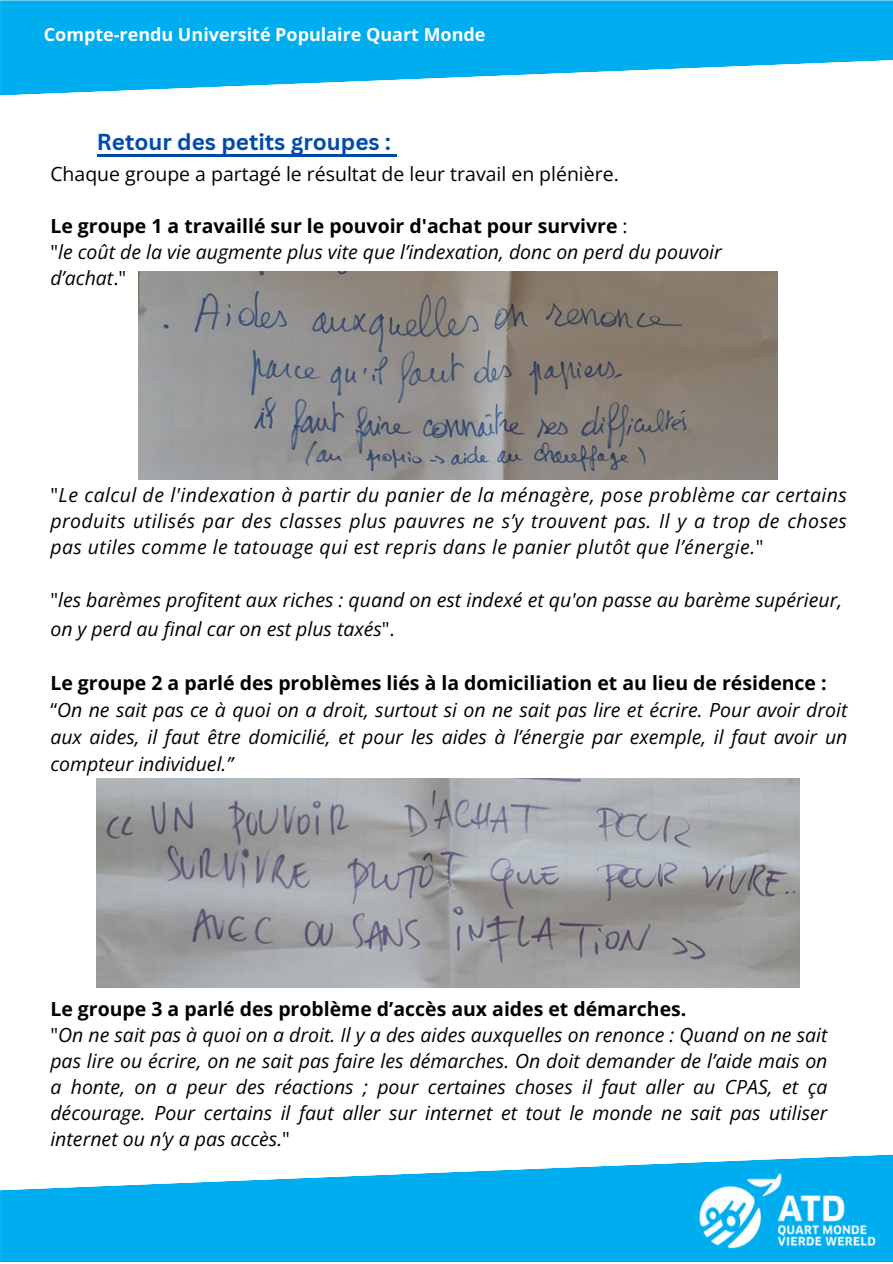
<style>
.page{position:relative;width:893px;height:1264px;background:#fff}
.page>*{position:absolute;margin:0;border:0;box-sizing:border-box;transform-origin:0 0}
.t1{font:700 22.5px "Canva Sans";color:#004aad}
.t2{font:italic 19.5px/25.8px "Open Sans";color:#000;text-align:justify}
.t3{font:700 19.5px "Open Sans";color:#000}
.t4{font:19.5px "Open Sans";color:#000}
.t5{font:700 18px "Open Sans";color:#fff}
.s1{font-weight:400}
.s2{font-style:normal}
</style>
<div class="page">
<svg style="left:0;top:0;width:892px;height:96px;fill:#00aeef"></svg>
<svg style="left:0;top:1154px;width:892px;height:108px;fill:#00aeef"></svg>
<img style="left:683px;top:1163px;width:208px;height:98px">
<img style="left:97px;top:778px;width:702px;height:209px">
<img style="left:139px;top:271px;width:638px;height:208px">
<hr style="left:97px;top:154px;width:294px;height:2px;background:#004aad">
<svg style="left:391px;top:154px;width:6px;height:2px"></svg>
<p class="t5" style="left:44px;top:22px;width:443px">Compte-rendu Université Populaire Quart Monde</p>
<p class="t1" style="left:97px;top:126px;width:296px">Retour des petits groupes :</p>
<p class="t4" style="left:50px;top:161px;width:570px">Chaque groupe a partagé le résultat de leur travail en plénière.</p>
<p class="t3" style="left:50px;top:212px;width:578px">Le groupe 1 a travaillé sur le pouvoir d'achat pour survivre <span class="s1">:</span></p>
<p class="t2" style="left:50px;top:238px;width:673px"><span class="s2">"</span>le coût de la vie augmente plus vite que l’indexation, donc on perd du pouvoir d’achat<span class="s2">."</span></p>
<p class="t2" style="left:50px;top:481px;width:798px"><span class="s2">"</span>Le calcul de l'indexation à partir du panier de la ménagère, pose problème car certains produits utilisés par des classes plus pauvres ne s’y trouvent pas. Il y a trop de choses pas utiles comme le tatouage qui est repris dans le panier plutôt que l’énergie.<span class="s2">"</span></p>
<p class="t2" style="left:50px;top:586px;width:793px"><span class="s2">"</span>les barèmes profitent aux riches : quand on est indexé et qu'on passe au barème supérieur,</p>
<p class="t2" style="left:50px;top:615px;width:346px">on y perd au final car on est plus taxés<span class="s2">".</span></p>
<p class="t3" style="left:50px;top:669px;width:777px">Le groupe 2 a parlé des problèmes liés à la domiciliation et au lieu de résidence :</p>
<p class="t2" style="left:50px;top:695px;width:798px;line-height:27px"><span class="s2">“</span>On ne sait pas ce à quoi on a droit, surtout si on ne sait pas lire et écrire. Pour avoir droit aux aides, il faut être domicilié, et pour les aides à l’énergie par exemple, il faut avoir un compteur individuel.”</p>
<p class="t3" style="left:50px;top:995px;width:637px">Le groupe 3 a parlé des problème d’accès aux aides et démarches.</p>
<p class="t2" style="left:50px;top:1021px;width:778px"><span class="s2">"</span>On ne sait pas à quoi on a droit. Il y a des aides auxquelles on renonce : Quand on ne sait pas lire ou écrire, on ne sait pas faire les démarches. On doit demander de l’aide mais on a honte, on a peur des réactions ; pour certaines choses il faut aller au CPAS, et ça décourage. Pour certains il faut aller sur internet et tout le monde ne sait pas utiliser internet ou n’y a pas accès.<span class="s2">"</span></p>
</div>
